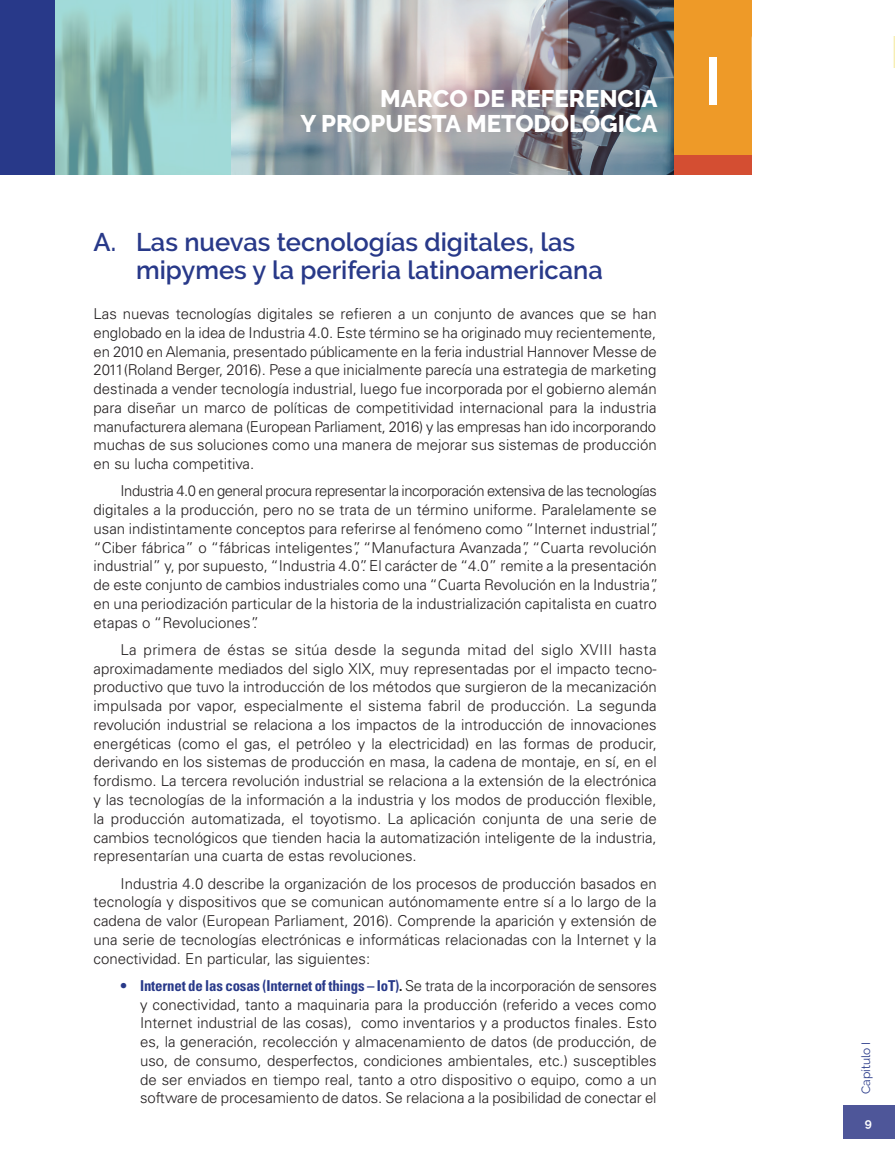
<style>
.page{position:relative;width:895px;height:1171px;background:#fff}
.page>*{position:absolute;margin:0;border:0;box-sizing:border-box;transform-origin:0 0}
.t1{font:600 67.5px "Raleway";color:#fff}
.t2{font:600 25.5px/28.5px "Raleway";color:#283989}
.t3{font:800 24px/25.5px "Raleway";color:#fff;text-align:right}
.t4{font:300 15px/18.8px "Univers LT Std";color:#231f20;text-align:justify}
.t5{font:12px "Raleway";color:#283989}
.t6{font:700 12px "Raleway";color:#fff}
.s1{font-weight:700;font-stretch:condensed;color:#283989}
.s2{font-weight:700;font-stretch:condensed}
</style>
<div class="page">
<div style="left:843px;top:1105px;width:51px;height:33px;background:#4e5699"></div>
<svg style="left:55px;top:0;width:177px;height:174px;background:#90c5c1"></svg>
<img style="left:232px;top:0;width:441px;height:174px">
<div style="left:0;top:0;width:55px;height:174px;background:#283989"></div>
<div style="left:673px;top:0;width:78px;height:174px;background:#ee9a28"></div>
<div style="left:673px;top:155px;width:78px;height:19px;background:#d44e32"></div>
<svg style="left:751px;top:21px;width:1px;height:69px"></svg>
<h3 class="t3" style="left:300px;top:86px;width:358px">MARCO DE REFERENCIA<br>Y PROPUESTA METODOLÓGICA</h3>
<h2 class="t2" style="left:136px;top:227px;width:468px;text-indent:-43px">A. Las nuevas tecnologías digitales, las mipymes y la periferia latinoamericana</h2>
<p class="t4" style="left:93px;top:304px;width:564px">Las nuevas tecnologías digitales se refieren a un conjunto de avances que se han englobado en la idea de Industria 4.0. Este término se ha originado muy recientemente, en 2010 en Alemania, presentado públicamente en la feria industrial Hannover Messe de 2011(Roland Berger, 2016). Pese a que inicialmente parecía una estrategia de marketing destinada a vender tecnología industrial, luego fue incorporada por el gobierno alemán para diseñar un marco de políticas de competitividad internacional para la industria manufacturera alemana (European Parliament, 2016) y las empresas han ido incorporando muchas de sus soluciones como una manera de mejorar sus sistemas de producción en su lucha competitiva.</p>
<p class="t4" style="left:93px;top:482px;width:566px;text-align:left;text-indent:27px">Industria 4.0 en general procura representar la incorporación extensiva de las tecnologías digitales a la producción, pero no se trata de un término uniforme. Paralelamente se usan indistintamente conceptos para referirse al fenómeno como “Internet industrial”, “Ciber fábrica” o “fábricas inteligentes”, “Manufactura Avanzada”, “Cuarta revolución industrial” y, por supuesto, “Industria 4.0”. El carácter de “4.0” remite a la presentación de este conjunto de cambios industriales como una “Cuarta Revolución en la Industria”, en una periodización particular de la historia de la industrialización capitalista en cuatro etapas o “Revoluciones”.</p>
<p class="t4" style="left:93px;top:640px;width:564px;text-indent:27px">La primera de éstas se sitúa desde la segunda mitad del siglo XVIII hasta aproximadamente mediados del siglo XIX, muy representadas por el impacto tecno&shy;productivo que tuvo la introducción de los métodos que surgieron de la mecanización impulsada por vapor, especialmente el sistema fabril de producción. La segunda revolución industrial se relaciona a los impactos de la introducción de innovaciones energéticas (como el gas, el petróleo y la electricidad) en las formas de producir, derivando en los sistemas de producción en masa, la cadena de montaje, en sí, en el fordismo. La tercera revolución industrial se relaciona a la extensión de la electrónica y las tecnologías de la información a la industria y los modos de producción flexible, la producción automatizada, el toyotismo. La aplicación conjunta de una serie de cambios tecnológicos que tienden hacia la automatización inteligente de la industria, representarían una cuarta de estas revoluciones.</p>
<p class="t4" style="left:93px;top:874px;width:564px;text-indent:27px">Industria 4.0 describe la organización de los procesos de producción basados en tecnología y dispositivos que se comunican autónomamente entre sí a lo largo de la cadena de valor (European Parliament, 2016). Comprende la aparición y extensión de una serie de tecnologías electrónicas e informáticas relacionadas con la Internet y la conectividad. En particular, las siguientes:</p>
<p class="t4" style="left:140px;top:976px;width:518px;text-indent:-20px"><span class="s1">• Internet de las cosas (Internet of things – IoT)</span><span class="s2">.</span> Se trata de la incorporación de sensores y conectividad, tanto a maquinaria para la producción (referido a veces como Internet industrial de las cosas), como inventarios y a productos finales. Esto es, la generación, recolección y almacenamiento de datos (de producción, de uso, de consumo, desperfectos, condiciones ambientales, etc.) susceptibles de ser enviados en tiempo real, tanto a otro dispositivo o equipo, como a un software de procesamiento de datos. Se relaciona a la posibilidad de conectar el</p>
<h1 class="t1" style="left:703px;top:42px;width:20px">I</h1>
<p class="t5" style="left:858px;top:1094px;width:54px;rotate:-90deg">Capítulo I</p>
<p class="t6" style="left:864px;top:1116px;width:9px">9</p>
</div>
